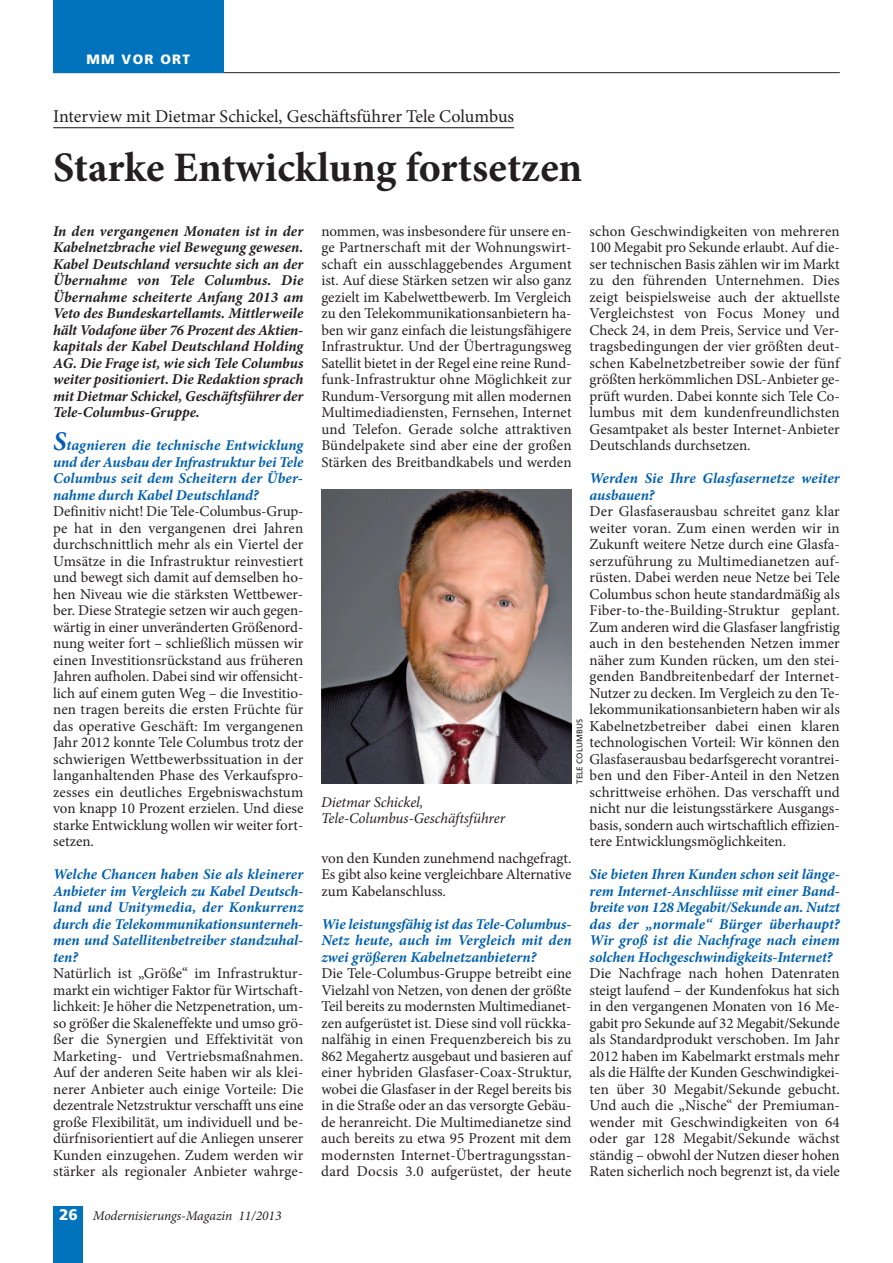
<style>
.page{position:relative;width:893px;height:1263px;background:#fff}
.page>*{position:absolute;margin:0;border:0;box-sizing:border-box;transform-origin:0 0}
.t1{font:700 42px "Minion Pro";color:#231f20}
.t2{font:18px "Minion Pro";color:#231f20}
.t3{font:15px/16.5px "Minion Pro";color:#231f20;text-align:justify}
.t4{font:italic 700 15px/16.5px "Minion Pro";letter-spacing:.005em;color:#0160ae;text-align:justify}
.t5{font:italic 700 15px/16.5px "Minion Pro";letter-spacing:-.005em;color:#231f20;text-align:justify}
.t6{font:italic 15px/16.5px "Minion Pro";letter-spacing:-.005em;color:#231f20}
.t7{font:italic 13.5px "Minion Pro";color:#231f20}
.t8{font:900 13.5px "Frutiger LT Std";letter-spacing:.1em;color:#fff}
.t9{font:8.25px "Frutiger LT Std";color:#231f20}
.s1{font-size:27px}
.s2{font-family:"Frutiger LT Std";font-weight:900;font-style:normal;font-size:15.3px;color:#fff}
</style>
<div class="page">
<div style="left:53px;top:1206px;width:30px;height:57px;background:#0073bc"></div>
<hr style="left:53px;top:72px;width:787px;height:1px;background:#231f20">
<div style="left:53px;top:0;width:170px;height:72px;background:#0073bc"></div>
<hr style="left:53px;top:127px;width:461px;height:1px;background:#231f20">
<img style="left:321px;top:489px;width:251px;height:295px">
<p class="t8" style="left:86px;top:54px;width:105px">MM VOR ORT</p>
<p class="t2" style="left:53px;top:110px;width:462px">Interview mit Dietmar Schickel, Geschäftsführer Tele Columbus</p>
<h1 class="t1" style="left:53px;top:152px;width:531px">Starke Entwicklung fortsetzen</h1>
<p class="t5" style="left:53px;top:224px;width:252px">In den vergangenen Monaten ist in der Kabelnetzbrache viel Bewegung gewesen.<br>Kabel Deutschland versuchte sich an der Übernahme von Tele Columbus. Die Übernahme scheiterte Anfang 2013 am Veto des Bundeskartellamts. Mittlerweile hält Vodafone über 76 Prozent des Aktien&shy;kapitals der Kabel Deutschland Holding AG. Die Frage ist, wie sich Tele Columbus weiter positioniert. Die Redaktion sprach mit Dietmar Schickel, Geschäftsführer der Tele-Columbus-Gruppe.</p>
<p class="t4" style="left:53px;top:438px;width:252px"><span class="s1">S</span>tagnieren die technische Entwicklung und der Ausbau der Infrastruktur bei Tele Columbus seit dem Scheitern der Über&shy;nahme durch Kabel Deutschland?</p>
<p class="t3" style="left:53px;top:504px;width:252px">Definitiv nicht! Die Tele-Columbus-Grup&shy;pe hat in den vergangenen drei Jahren durchschnittlich mehr als ein Viertel der Umsätze in die Infrastruktur reinvestiert und bewegt sich damit auf demselben ho&shy;hen Niveau wie die stärksten Wettbewer&shy;ber. Diese Strategie setzen wir auch gegen&shy;wärtig in einer unveränderten Größenord&shy;nung weiter fort – schließlich müssen wir einen Investitionsrückstand aus früheren Jahren aufholen. Dabei sind wir offensicht&shy;lich auf einem guten Weg – die Investitio&shy;nen tragen bereits die ersten Früchte für das operative Geschäft: Im vergangenen Jahr 2012 konnte Tele Columbus trotz der schwierigen Wettbewerbssituation in der langanhaltenden Phase des Verkaufspro&shy;zesses ein deutliches Ergebniswachstum von knapp 10 Prozent erzielen. Und diese starke Entwicklung wollen wir weiter fort&shy;setzen.</p>
<p class="t4" style="left:53px;top:867px;width:252px">Welche Chancen haben Sie als kleinerer Anbieter im Vergleich zu Kabel Deutsch&shy;land und Unitymedia, der Konkurrenz durch die Telekommunikationsunterneh&shy;men und Satellitenbetreiber standzuhal&shy;ten?</p>
<p class="t3" style="left:53px;top:966px;width:252px">Natürlich ist „Größe“ im Infrastruktur&shy;markt ein wichtiger Faktor für Wirtschaft&shy;lichkeit: Je höher die Netzpenetration, um&shy;so größer die Skaleneffekte und umso grö&shy;ßer die Synergien und Effektivität von Marketing- und Vertriebsmaßnahmen.<br>Auf der anderen Seite haben wir als klei&shy;nerer Anbieter auch einige Vorteile: Die dezentrale Netzstruktur verschafft uns eine große Flexibilität, um individuell und be&shy;dürfnisorientiert auf die Anliegen unserer Kunden einzugehen. Zudem werden wir stärker als regionaler Anbieter wahrge-</p>
<p class="t3" style="left:321px;top:224px;width:252px">nommen, was insbesondere für unsere en&shy;ge Partnerschaft mit der Wohnungswirt&shy;schaft ein ausschlaggebendes Argument ist. Auf diese Stärken setzen wir also ganz gezielt im Kabelwettbewerb. Im Vergleich zu den Telekommunikationsanbietern ha&shy;ben wir ganz einfach die leistungsfähigere Infrastruktur. Und der Übertragungsweg Satellit bietet in der Regel eine reine Rund&shy;funk-Infrastruktur ohne Möglichkeit zur Rundum-Versorgung mit allen modernen Multimediadiensten, Fernsehen, Internet und Telefon. Gerade solche attraktiven Bündelpakete sind aber eine der großen Stärken des Breitbandkabels und werden</p>
<p class="t3" style="left:589px;top:224px;width:252px">schon Geschwindigkeiten von mehreren 100 Megabit pro Sekunde erlaubt. Auf die&shy;ser technischen Basis zählen wir im Markt zu den führenden Unternehmen. Dies zeigt beispielsweise auch der aktuellste Vergleichstest von Focus Money und Check 24, in dem Preis, Service und Ver&shy;tragsbedingungen der vier größten deut&shy;schen Kabelnetzbetreiber sowie der fünf größten herkömmlichen DSL-Anbieter ge&shy;prüft wurden. Dabei konnte sich Tele Co&shy;lumbus mit dem kundenfreundlichsten Gesamtpaket als bester Internet-Anbieter Deutschlands durchsetzen.</p>
<p class="t4" style="left:590px;top:471px;width:252px">Werden Sie Ihre Glasfasernetze weiter ausbauen?</p>
<p class="t3" style="left:590px;top:504px;width:252px">Der Glasfaserausbau schreitet ganz klar weiter voran. Zum einen werden wir in Zukunft weitere Netze durch eine Glasfa&shy;serzuführung zu Multimedianetzen auf&shy;rüsten. Dabei werden neue Netze bei Tele Columbus schon heute standardmäßig als Fiber-to-the-Building-Struktur geplant.<br>Zum anderen wird die Glasfaser langfristig auch in den bestehenden Netzen immer näher zum Kunden rücken, um den stei&shy;genden Bandbreitenbedarf der Internet-Nutzer zu decken. Im Vergleich zu den Te&shy;lekommunikationsanbietern haben wir als Kabelnetzbetreiber dabei einen klaren technologischen Vorteil: Wir können den Glasfaserausbau bedarfsgerecht vorantrei&shy;ben und den Fiber-Anteil in den Netzen schrittweise erhöhen. Das verschafft und nicht nur die leistungsstärkere Ausgangs&shy;basis, sondern auch wirtschaftlich effizien&shy;tere Entwicklungsmöglichkeiten.</p>
<p class="t4" style="left:590px;top:867px;width:252px">Sie bieten Ihren Kunden schon seit länge&shy;rem Internet-Anschlüsse mit einer Band&shy;breite von 128 Megabit/Sekunde an. Nutzt das der „normale“ Bürger überhaupt?<br>Wir groß ist die Nachfrage nach einem solchen Hochgeschwindigkeits-Internet?</p>
<p class="t3" style="left:590px;top:966px;width:252px">Die Nachfrage nach hohen Datenraten steigt laufend – der Kundenfokus hat sich in den vergangenen Monaten von 16 Me&shy;gabit pro Sekunde auf 32 Megabit/Sekunde als Standardprodukt verschoben. Im Jahr 2012 haben im Kabelmarkt erstmals mehr als die Hälfte der Kunden Geschwindigkei&shy;ten über 30 Megabit/Sekunde gebucht.<br>Und auch die „Nische“ der Premiuman&shy;wender mit Geschwindigkeiten von 64 oder gar 128 Megabit/Sekunde wächst ständig – obwohl der Nutzen dieser hohen Raten sicherlich noch begrenzt ist, da viele</p>
<p class="t9" style="left:576px;top:784px;width:66px;rotate:-90deg">TELE COLUMBUS</p>
<p class="t6" style="left:321px;top:795px;width:186px">Dietmar Schickel,<br>Tele-Columbus-Geschäftsführer</p>
<p class="t3" style="left:321px;top:851px;width:252px">von den Kunden zunehmend nachgefragt.<br>Es gibt also keine vergleichbare Alternative zum Kabelanschluss.</p>
<p class="t4" style="left:321px;top:917px;width:252px">Wie leistungsfähig ist das Tele-Columbus-Netz heute, auch im Vergleich mit den zwei größeren Kabelnetzanbietern?</p>
<p class="t3" style="left:321px;top:966px;width:252px">Die Tele-Columbus-Gruppe betreibt eine Vielzahl von Netzen, von denen der größte Teil bereits zu modernsten Multimedianet&shy;zen aufgerüstet ist. Diese sind voll rückka&shy;nalfähig in einen Frequenzbereich bis zu 862 Megahertz ausgebaut und basieren auf einer hybriden Glasfaser-Coax-Struktur, wobei die Glasfaser in der Regel bereits bis in die Straße oder an das versorgte Gebäu&shy;de heranreicht. Die Multimedianetze sind auch bereits zu etwa 95 Prozent mit dem modernsten Internet-Übertragungsstan&shy;dard Docsis 3.0 aufgerüstet, der heute</p>
<p class="t7" style="left:59px;top:1210px;width:224px"><span class="s2">26</span> Modernisierungs-Magazin 11/2013</p>
</div>
